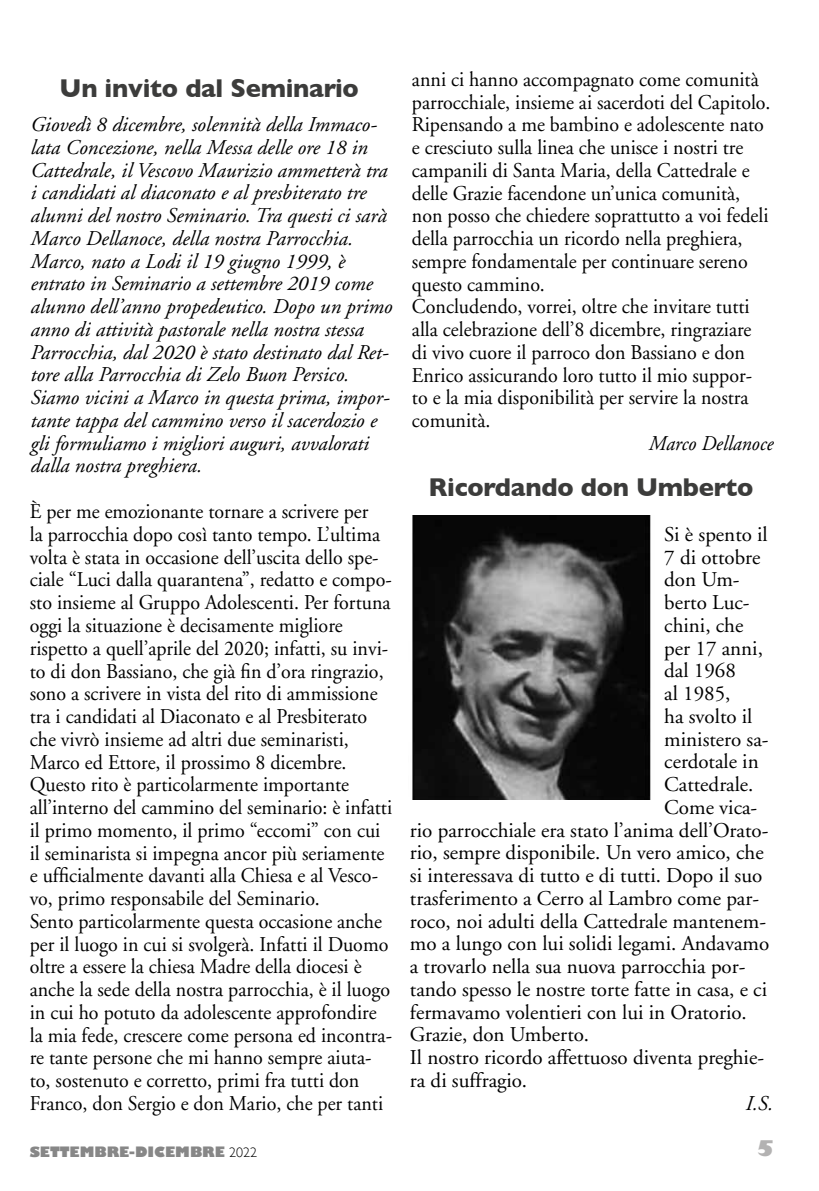
<style>
.page{position:relative;width:819px;height:1191px;background:#fff}
.page>*{position:absolute;margin:0;border:0;box-sizing:border-box;transform-origin:0 0}
.t1{font:700 26.25px "Gill Sans";letter-spacing:-.01em;color:#3c3c3b}
.t2{font:21px/22.8px "Adobe Garamond";color:#000;scale:.95 1}
.t3{font:italic 21px/22.8px "Adobe Garamond";color:#000}
.t4{font:21px "Adobe Garamond";color:#000}
.t5{font:italic 21px "Adobe Garamond";color:#000;scale:.95 1}
.t6{font:800 21px "Gill Sans";color:#b3b2b2}
.t7{font:800 14px "Gill Sans";color:#878787}
.s1{font-weight:300;color:#000}
</style>
<div class="page">
<img style="left:412px;top:515px;width:239px;height:284px">
<p class="t1" style="left:60px;top:67px;width:301px">Un invito dal Seminario</p>
<p class="t3" style="left:30px;top:114px;width:363px">Giovedì 8 dicembre, solennità della Immaco&shy;lata Concezione, nella Messa delle ore 18 in Cattedrale, il Vescovo Maurizio ammetterà tra i candidati al diaconato e al presbiterato tre alunni del nostro Seminario. Tra questi ci sarà Marco Dellanoce, della nostra Parrocchia.<br>Marco, nato a Lodi il 19 giugno 1999, è entrato in Seminario a settembre 2019 come alunno dell’anno propedeutico. Dopo un primo anno di attività pastorale nella nostra stessa Parrocchia, dal 2020 è stato destinato dal Ret&shy;tore alla Parrocchia di Zelo Buon Persico.<br>Siamo vicini a Marco in questa prima, impor&shy;tante tappa del cammino verso il sacerdozio e gli formuliamo i migliori auguri, avvalorati dalla nostra preghiera.</p>
<p class="t2" style="left:30px;top:501px;width:383px">È per me emozionante tornare a scrivere per<br>la parrocchia dopo così tanto tempo. L’ultima volta è stata in occasione dell’uscita dello spe&shy;ciale “Luci dalla quarantena”, redatto e compo&shy;sto insieme al Gruppo Adolescenti. Per fortuna oggi la situazione è decisamente migliore rispetto a quell’aprile del 2020; infatti, su invi&shy;to di don Bassiano, che già fin d’ora ringrazio, sono a scrivere in vista del rito di ammissione tra i candidati al Diaconato e al Presbiterato che vivrò insieme ad altri due seminaristi, Marco ed Ettore, il prossimo 8 dicembre.<br>Questo rito è particolarmente importante all’interno del cammino del seminario: è infatti il primo momento, il primo “eccomi” con cui il seminarista si impegna ancor più seriamente e ufficialmente davanti alla Chiesa e al Vesco&shy;vo, primo responsabile del Seminario.<br>Sento particolarmente questa occasione anche per il luogo in cui si svolgerà. Infatti il Duomo oltre a essere la chiesa Madre della diocesi è anche la sede della nostra parrocchia, è il luogo in cui ho potuto da adolescente approfondire la mia fede, crescere come persona ed incontra&shy;re tante persone che mi hanno sempre aiuta&shy;to, sostenuto e corretto, primi fra tutti don Franco, don Sergio e don Mario, che per tanti</p>
<p class="t2" style="left:412px;top:68px;width:378px">anni ci hanno accompagnato come comunità parrocchiale, insieme ai sacerdoti del Capitolo.<br>Ripensando a me bambino e adolescente nato e cresciuto sulla linea che unisce i nostri tre campanili di Santa Maria, della Cattedrale e delle Grazie facendone un’unica comunità, non posso che chiedere soprattutto a voi fedeli della parrocchia un ricordo nella preghiera, sempre fondamentale per continuare sereno questo cammino.<br>Concludendo, vorrei, oltre che invitare tutti alla celebrazione dell’8 dicembre, ringraziare di vivo cuore il parroco don Bassiano e don Enrico assicurando loro tutto il mio suppor&shy;to e la mia disponibilità per servire la nostra comunità.</p>
<p class="t5" style="left:648px;top:432px;width:133px">Marco Dellanoce</p>
<p class="t1" style="left:428px;top:466px;width:326px">Ricordando don Umberto</p>
<p class="t4" style="left:664px;top:523px;width:105px">Si è spento il</p>
<p class="t4" style="left:664px;top:546px;width:97px">7 di ottobre</p>
<p class="t4" style="left:664px;top:568px;width:77px">don Um-</p>
<p class="t4" style="left:664px;top:591px;width:87px">berto Luc-</p>
<p class="t4" style="left:664px;top:614px;width:81px">chini, che</p>
<p class="t4" style="left:664px;top:637px;width:100px">per 17 anni,</p>
<p class="t4" style="left:664px;top:659px;width:73px">dal 1968</p>
<p class="t4" style="left:664px;top:682px;width:68px">al 1985,</p>
<p class="t4" style="left:664px;top:705px;width:90px">ha svolto il</p>
<p class="t4" style="left:664px;top:728px;width:106px">ministero sa-</p>
<p class="t4" style="left:664px;top:750px;width:96px">cerdotale in</p>
<p class="t4" style="left:664px;top:773px;width:91px">Cattedrale.</p>
<p class="t4" style="left:664px;top:796px;width:94px">Come vica-</p>
<p class="t4" style="left:410px;top:819px;width:360px">rio parrocchiale era stato l’anima dell’Orato-</p>
<p class="t4" style="left:410px;top:841px;width:355px">rio, sempre disponibile. Un vero amico, che</p>
<p class="t4" style="left:410px;top:864px;width:354px">si interessava di tutto e di tutti. Dopo il suo</p>
<p class="t4" style="left:410px;top:887px;width:351px">trasferimento a Cerro al Lambro come par-</p>
<p class="t4" style="left:410px;top:910px;width:357px">roco, noi adulti della Cattedrale mantenem-</p>
<p class="t4" style="left:410px;top:932px;width:361px">mo a lungo con lui solidi legami. Andavamo</p>
<p class="t4" style="left:410px;top:955px;width:337px">a trovarlo nella sua nuova parrocchia por-</p>
<p class="t4" style="left:410px;top:978px;width:358px">tando spesso le nostre torte fatte in casa, e ci</p>
<p class="t4" style="left:410px;top:1000px;width:338px">fermavamo volentieri con lui in Oratorio.</p>
<p class="t4" style="left:410px;top:1023px;width:180px">Grazie, don Umberto.</p>
<p class="t4" style="left:410px;top:1046px;width:355px">Il nostro ricordo affettuoso diventa preghie-</p>
<p class="t4" style="left:410px;top:1069px;width:119px">ra di suffragio.</p>
<p class="t3" style="left:744px;top:1092px;width:29px">I.S.</p>
<p class="t7" style="left:30px;top:1140px;width:229px">SETTEMBRE-DICEMBRE <span class="s1">2022</span></p>
<p class="t6" style="left:756px;top:1132px;width:19px">5</p>
</div>
